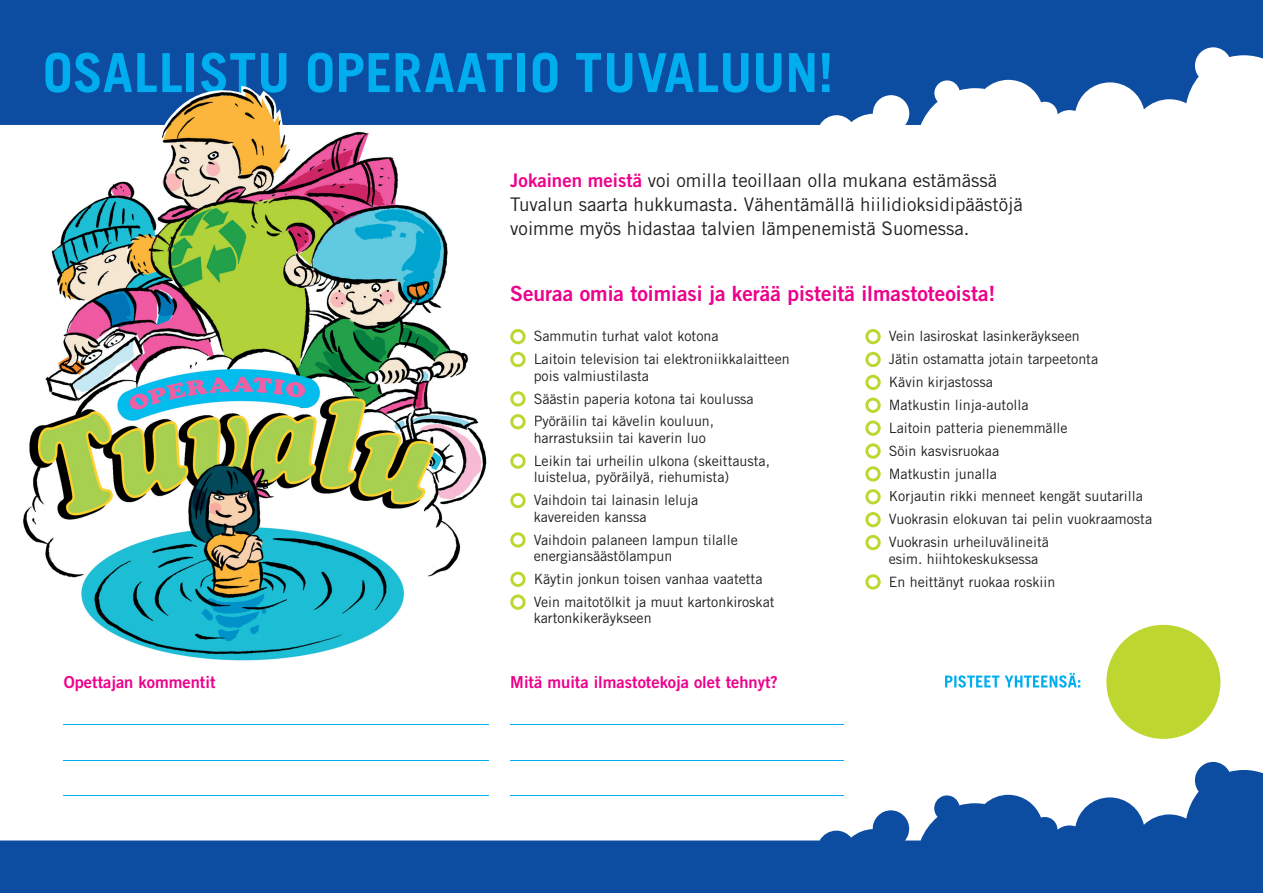
<style>
.page{position:relative;width:1263px;height:893px;background:#fff}
.page>*{position:absolute;margin:0;border:0;box-sizing:border-box;transform-origin:0 0}
.t1{font:700 54px "Trade Gothic";color:#00aeef}
.t2{font:21px "Trade Gothic Bold Two";color:#ed028c}
.t3{font:18.75px/24px "Trade Gothic";color:#231f20}
.t4{font:16.5px "Trade Gothic Bold Two";color:#ed028c}
.t5{font:14.25px/23px "Trade Gothic";color:#231f20}
.s1{font-family:"Trade Gothic Bold Two";color:#ed028c}
</style>
<div class="page">
<svg style="left:0;top:762px;width:1263px;height:131px"></svg>
<svg style="left:0;top:0;width:1263px;height:125px;background:#2760ab"></svg>
<svg style="left:510px;top:329px;width:16px;height:15px"></svg>
<svg style="left:510px;top:352px;width:16px;height:15px"></svg>
<svg style="left:510px;top:391px;width:16px;height:16px"></svg>
<svg style="left:510px;top:414px;width:16px;height:15px"></svg>
<svg style="left:510px;top:453px;width:16px;height:16px"></svg>
<svg style="left:510px;top:493px;width:16px;height:15px"></svg>
<svg style="left:510px;top:532px;width:16px;height:16px"></svg>
<svg style="left:510px;top:572px;width:16px;height:15px"></svg>
<svg style="left:510px;top:594px;width:16px;height:16px"></svg>
<svg style="left:865px;top:329px;width:16px;height:15px"></svg>
<svg style="left:865px;top:352px;width:16px;height:15px"></svg>
<svg style="left:865px;top:375px;width:16px;height:15px"></svg>
<svg style="left:865px;top:398px;width:16px;height:15px"></svg>
<svg style="left:865px;top:420px;width:16px;height:16px"></svg>
<svg style="left:865px;top:443px;width:16px;height:16px"></svg>
<svg style="left:865px;top:466px;width:16px;height:16px"></svg>
<svg style="left:865px;top:489px;width:16px;height:15px"></svg>
<svg style="left:865px;top:512px;width:16px;height:15px"></svg>
<svg style="left:865px;top:535px;width:16px;height:15px"></svg>
<svg style="left:865px;top:574px;width:16px;height:16px"></svg>
<hr style="left:510px;top:760px;width:334px;height:1px;background:#00aeef">
<hr style="left:510px;top:724px;width:334px;height:1px;background:#00aeef">
<hr style="left:510px;top:795px;width:334px;height:1px;background:#00aeef">
<hr style="left:64px;top:760px;width:425px;height:1px;background:#00aeef">
<hr style="left:64px;top:724px;width:425px;height:1px;background:#00aeef">
<hr style="left:64px;top:795px;width:425px;height:1px;background:#00aeef">
<div style="left:1106px;top:625px;width:114px;height:114px;background:#bed630;border-radius:50%"></div>
<svg style="left:945px;top:673px;width:135px;height:15px"></svg>
<img style="left:4px;top:78px;width:493px;height:583px">
<h1 class="t1" style="left:43px;top:40px;width:792px">OSALLISTU OPERAATIO TUVALUUN!</h1>
<h3 class="t3" style="left:510px;top:168px;width:514px"><span class="s1">Jokainen meistä</span> voi omilla teoillaan olla mukana estämässä<br>Tuvalun saarta hukkumasta. Vähentämällä hiilidioksidipäästöjä voimme myös hidastaa talvien lämpenemistä Suomessa.</h3>
<h2 class="t2" style="left:510px;top:281px;width:487px">Seuraa omia toimiasi ja kerää pisteitä ilmastoteoista!</h2>
<p class="t4" style="left:64px;top:672px;width:153px">Opettajan kommentit</p>
<p class="t5" style="left:534px;top:325px;width:258px">Sammutin turhat valot kotona<br>Laitoin television tai elektroniikkalaitteen</p>
<p class="t5" style="left:534px;top:364px;width:222px">pois valmiustilasta<br>Säästin paperia kotona tai koulussa<br>Pyöräilin tai kävelin kouluun,</p>
<p class="t5" style="left:534px;top:426px;width:238px">harrastuksiin tai kaverin luo<br>Leikin tai urheilin ulkona (skeittausta,</p>
<p class="t5" style="left:534px;top:466px;width:197px">luistelua, pyöräilyä, riehumista)<br>Vaihdoin tai lainasin leluja</p>
<p class="t5" style="left:534px;top:505px;width:206px">kavereiden kanssa<br>Vaihdoin palaneen lampun tilalle</p>
<p class="t5" style="left:534px;top:544px;width:242px">energiansäästölampun<br>Käytin jonkun toisen vanhaa vaatetta<br>Vein maitotölkit ja muut kartonkiroskat</p>
<p class="t5" style="left:534px;top:607px;width:119px">kartonkikeräykseen</p>
<p class="t4" style="left:510px;top:672px;width:269px">Mitä muita ilmastotekoja olet tehnyt?</p>
<p class="t5" style="left:889px;top:325px;width:265px">Vein lasiroskat lasinkeräykseen<br>Jätin ostamatta jotain tarpeetonta<br>Kävin kirjastossa<br>Matkustin linja-autolla<br>Laitoin patteria pienemmälle<br>Söin kasvisruokaa<br>Matkustin junalla<br>Korjautin rikki menneet kengät suutarilla<br>Vuokrasin elokuvan tai pelin vuokraamosta<br>Vuokrasin urheiluvälineitä</p>
<p class="t5" style="left:889px;top:547px;width:168px">esim. hiihtokeskuksessa<br>En heittänyt ruokaa roskiin</p>
</div>
